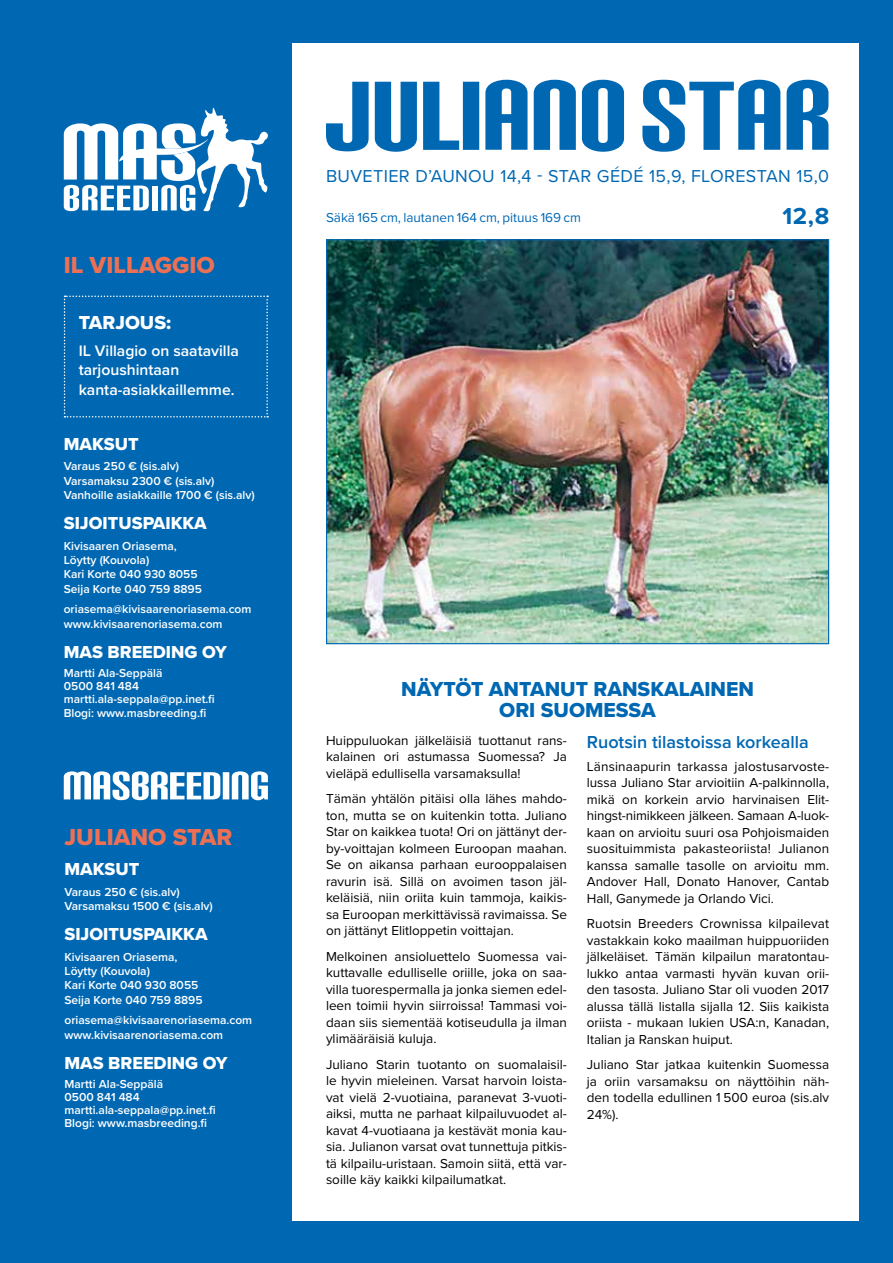
<style>
.page{position:relative;width:893px;height:1263px;background:#0068b3}
.page>*{position:absolute;margin:0;border:0;box-sizing:border-box;transform-origin:0 0}
.t1{font:24px "Proxima Nova Extrabld";color:#ee7054}
.t2{font:700 24px "Proxima Nova";color:#0068b3}
.t3{font:21px/21px "Proxima Nova Extrabld";color:#0068b3;text-align:center}
.t4{font:19.5px "Proxima Nova Extrabld";color:#fff}
.t5{font:18px "Proxima Nova Extrabld";color:#fff}
.t6{font:600 18px "Proxima Nova";color:#0068b3}
.t7{font:17.85px "Proxima Nova";letter-spacing:.02em;color:#0068b3}
.t8{font:600 15.75px/19.5px "Proxima Nova";color:#fff}
.t9{font:13.5px/16.5px "Proxima Nova";color:#000;text-align:justify}
.t10{font:13.5px "Proxima Nova";color:#0068b3}
.t11{font:600 12px/14.4px "Proxima Nova";color:#fff}
</style>
<div class="page">
<div style="left:292px;top:43px;width:567px;height:1177px;background:#fff"></div>
<svg style="left:326px;top:80px;width:502px;height:72px"></svg>
<img style="left:328px;top:241px;width:499px;height:401px">
<svg style="left:64px;top:108px;width:204px;height:103px"></svg>
<svg style="left:64px;top:296px;width:204px;height:121px"></svg>
<svg style="left:64px;top:771px;width:204px;height:29px"></svg>
<h1 class="t1" style="left:64px;top:247px;width:153px">IL VILLAGGIO</h1>
<h3 class="t4" style="left:79px;top:308px;width:94px">TARJOUS:</h3>
<p class="t8" style="left:79px;top:340px;width:162px">IL Villagio on saatavilla tarjoushintaan kanta-asiakkaillemme.</p>
<h3 class="t5" style="left:64px;top:431px;width:76px">MAKSUT</h3>
<p class="t11" style="left:64px;top:459px;width:193px">Varaus 250 € (sis.alv)<br>Varsamaksu 2300 € (sis.alv)<br>Vanhoille asiakkaille 1700 € (sis.alv)</p>
<h3 class="t5" style="left:64px;top:510px;width:145px">SIJOITUSPAIKKA</h3>
<p class="t11" style="left:64px;top:538px;width:140px">Kivisaaren Oriasema,<br>Löytty (Kouvola)<br>Kari Korte 040 930 8055<br>Seija Korte 040 759 8895</p>
<p class="t11" style="left:64px;top:602px;width:189px">oriasema@kivisaarenoriasema.com www.kivisaarenoriasema.com</p>
<h3 class="t5" style="left:64px;top:638px;width:165px">MAS BREEDING OY</h3>
<p class="t11" style="left:64px;top:666px;width:153px;line-height:13.2px">Martti Ala-Seppälä<br>0500 841 484 martti.ala-seppala@pp.inet.fi<br>Blogi: www.masbreeding.fi</p>
<h1 class="t1" style="left:64px;top:819px;width:169px">JULIANO STAR</h1>
<h3 class="t5" style="left:64px;top:856px;width:76px">MAKSUT</h3>
<p class="t11" style="left:64px;top:884px;width:150px">Varaus 250 € (sis.alv)<br>Varsamaksu 1500 € (sis.alv)</p>
<h3 class="t5" style="left:64px;top:921px;width:145px">SIJOITUSPAIKKA</h3>
<p class="t11" style="left:64px;top:949px;width:140px">Kivisaaren Oriasema,<br>Löytty (Kouvola)<br>Kari Korte 040 930 8055<br>Seija Korte 040 759 8895</p>
<p class="t11" style="left:64px;top:1013px;width:189px">oriasema@kivisaarenoriasema.com www.kivisaarenoriasema.com</p>
<h3 class="t5" style="left:64px;top:1049px;width:165px">MAS BREEDING OY</h3>
<p class="t11" style="left:64px;top:1077px;width:153px;line-height:13.2px">Martti Ala-Seppälä<br>0500 841 484 martti.ala-seppala@pp.inet.fi<br>Blogi: www.masbreeding.fi</p>
<h3 class="t7" style="left:326px;top:163px;width:505px">BUVETIER D’AUNOU 14,4 - STAR GÉDÉ 15,9, FLORESTAN 15,0</h3>
<p class="t10" style="left:326px;top:207px;width:257px">Säkä 165 cm, lautanen 164 cm, pituus 169 cm</p>
<h1 class="t2" style="left:782px;top:198px;width:48px">12,8</h1>
<h2 class="t3" style="left:401px;top:678px;width:354px">NÄYTÖT ANTANUT RANSKALAINEN<br>ORI SUOMESSA</h2>
<p class="t9" style="left:326px;top:731px;width:242px">Huippuluokan jälkeläisiä tuottanut rans&shy;kalainen ori astumassa Suomessa? Ja vieläpä edullisella varsamaksulla!</p>
<p class="t9" style="left:326px;top:790px;width:242px">Tämän yhtälön pitäisi olla lähes mahdo&shy;ton, mutta se on kuitenkin totta. Juliano Star on kaikkea tuota! Ori on jättänyt der&shy;by-voittajan kolmeen Euroopan maahan.<br>Se on aikansa parhaan eurooppalaisen ravurin isä. Sillä on avoimen tason jäl&shy;keläisiä, niin oriita kuin tammoja, kaikis&shy;sa Euroopan merkittävissä ravimaissa. Se on jättänyt Elitloppetin voittajan.</p>
<p class="t9" style="left:326px;top:947px;width:242px">Melkoinen ansioluettelo Suomessa vai&shy;kuttavalle edulliselle oriille, joka on saa&shy;villa tuorespermalla ja jonka siemen edel&shy;leen toimii hyvin siirroissa! Tammasi voi&shy;daan siis siementää kotiseudulla ja ilman ylimääräisiä kuluja.</p>
<p class="t9" style="left:326px;top:1055px;width:242px">Juliano Starin tuotanto on suomalaisil&shy;le hyvin mieleinen. Varsat harvoin loista&shy;vat vielä 2-vuotiaina, paranevat 3-vuoti&shy;aiksi, mutta ne parhaat kilpailuvuodet al&shy;kavat 4-vuotiaana ja kestävät monia kau&shy;sia. Julianon varsat ovat tunnettuja pitkis&shy;tä kilpailu-uristaan. Samoin siitä, että var&shy;soille käy kaikki kilpailumatkat.</p>
<h3 class="t6" style="left:587px;top:729px;width:224px">Ruotsin tilastoissa korkealla</h3>
<p class="t9" style="left:587px;top:758px;width:244px">Länsinaapurin tarkassa jalostusarvoste&shy;lussa Juliano Star arvioitiin A-palkinnolla, mikä on korkein arvio harvinaisen Elit&shy;hingst-nimikkeen jälkeen. Samaan A-luok&shy;kaan on arvioitu suuri osa Pohjoismaiden suosituimmista pakasteoriista! Julianon kanssa samalle tasolle on arvioitu mm.<br>Andover Hall, Donato Hanover, Cantab Hall, Ganymede ja Orlando Vici.</p>
<p class="t9" style="left:587px;top:915px;width:244px">Ruotsin Breeders Crownissa kilpailevat vastakkain koko maailman huippuoriiden jälkeläiset. Tämän kilpailun maratontau&shy;lukko antaa varmasti hyvän kuvan orii&shy;den tasosta. Juliano Star oli vuoden 2017 alussa tällä listalla sijalla 12. Siis kaikista oriista - mukaan lukien USA:n, Kanadan, Italian ja Ranskan huiput.</p>
<p class="t9" style="left:587px;top:1056px;width:244px">Juliano Star jatkaa kuitenkin Suomessa ja oriin varsamaksu on näyttöihin näh&shy;den todella edullinen 1 500 euroa (sis.alv 24%).</p>
</div>
